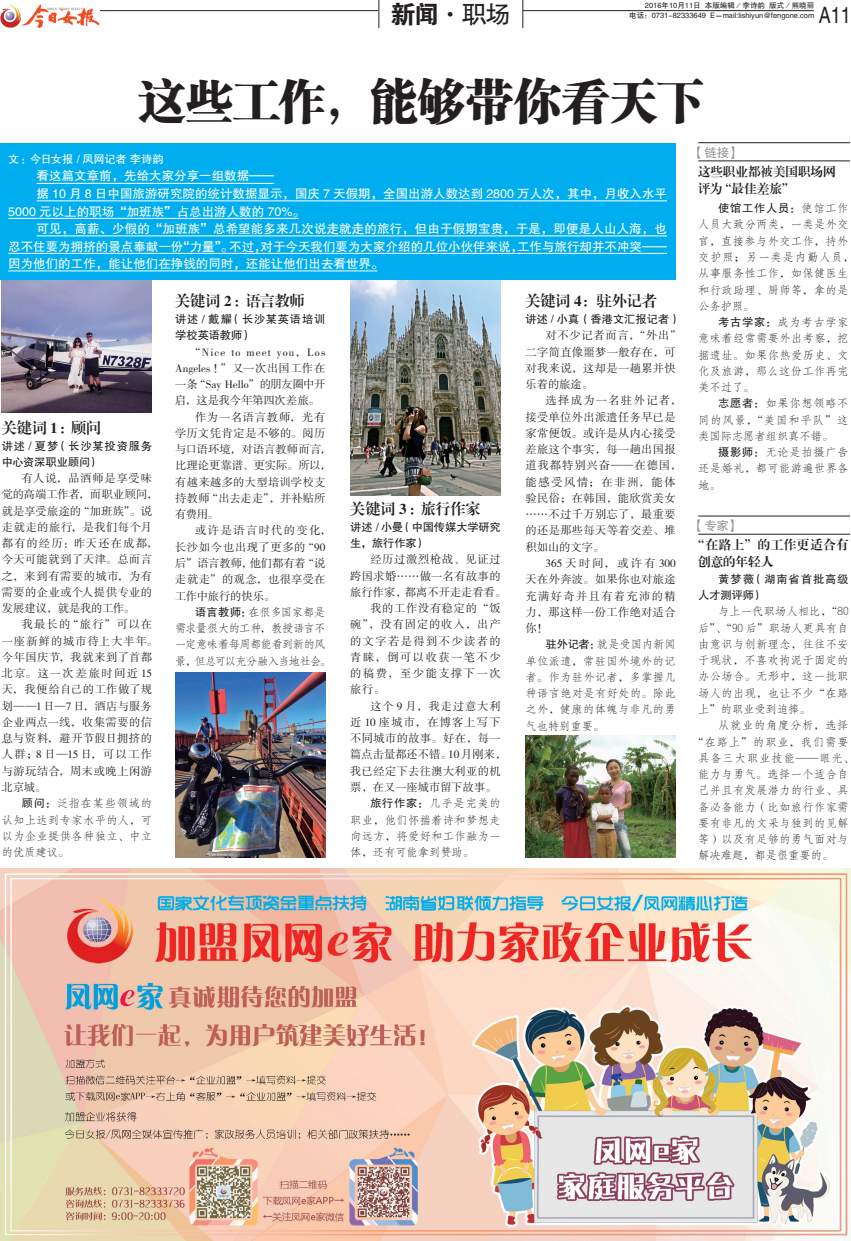
<style>
.page{position:relative;width:851px;height:1241px;background:#fff}
.page>*{position:absolute;margin:0;border:0;box-sizing:border-box;transform-origin:0 0}
.t1{font:47.5px "FZCSJW GB1 0";color:#231f20}
.t2{font:25px "FZHTJW GB1 0";color:#231f20}
.t3{font:22.62px "FZHTJW GB1 0";color:#231f20;scale:.8 1}
.t4{font:15px "FZXBSJW GB1 0";color:#231f20}
.t5{font:12.5px "FZHTJW GB1 0";color:#fff}
.t6{font:12.5px/17.5px "FZXBSJW GB1 0";letter-spacing:-.005em;color:#231f20}
.t7{font:12.5px/17.5px "FZXBSJW GB1 0";letter-spacing:.015em;color:#231f20}
.t8{font:12.5px "FZHTJW GB1 0";color:#939598}
.t9{font:11.25px/16.2px "FZFSJW GB1 0";letter-spacing:.03em;color:#231f20;text-align:justify}
.t10{font:11.25px/16.2px "FZSSJW GB1 0";letter-spacing:.035em;color:#231f20}
.t11{font:11.25px/16.2px "FZSSJW GB1 0";letter-spacing:.055em;color:#231f20}
.t12{font:11.25px "FZSSJW GB1 0";color:#231f20}
.t13{font:11.25px/16.2px "FZFSJW GB1 0";letter-spacing:-.045em;color:#231f20}
.t14{font:11.25px "FZSSJW GB1 0";letter-spacing:-.01em;color:#231f20}
.t15{font:11.25px "FZSSJW GB1 0";letter-spacing:.1em;color:#231f20}
.t16{font:11.25px "FZSSJW GB1 0";letter-spacing:.01em;color:#231f20}
.t17{font:11.25px "FZHTJW GB1 0";letter-spacing:.005em;color:#231f20}
.t18{font:11.25px "FZSSJW GB1 0";letter-spacing:.075em;color:#231f20}
.t19{font:11.25px "FZSSJW GB1 0";letter-spacing:.13em;color:#231f20}
.t20{font:11.25px "FZSSJW GB1 0";letter-spacing:.125em;color:#231f20}
.t21{font:11.25px/16.2px "FZHTJW GB1 0";letter-spacing:.04em;color:#231f20}
.t22{font:11.25px/16.2px "FZHTJW GB1 0";letter-spacing:-.015em;color:#231f20}
.t23{font:11.25px/16.2px "FZHTJW GB1 0";letter-spacing:.055em;color:#231f20}
.t24{font:11.25px/16.2px "FZHTJW GB1 0";letter-spacing:.07em;color:#231f20}
.t25{font:11.25px "FZHTJW GB1 0";letter-spacing:-.025em;color:#fff}
.t26{font:11.25px "FZSSJW GB1 0";letter-spacing:.005em;color:#231f20}
.t27{font:11.25px "FZFSJW GB1 0";letter-spacing:.08em;color:#231f20}
.t28{font:11.25px "FZFSJW GB1 0";letter-spacing:.085em;color:#231f20}
.t29{font:11.25px "FZSSJW GB1 0";letter-spacing:-.005em;color:#231f20}
.t30{font:11.25px "FZFSJW GB1 0";color:#231f20}
.t31{font:11.25px "FZSSJW GB1 0";letter-spacing:.065em;color:#231f20}
.t32{font:11.25px "FZSSJW GB1 0";letter-spacing:.06em;color:#231f20}
.t33{font:11.25px "FZFSJW GB1 0";letter-spacing:.065em;color:#231f20}
.t34{font:11.25px "FZSSJW GB1 0";letter-spacing:.08em;color:#231f20}
.t35{font:7.5px "FZHTJW GB1 0";color:#231f20}
.s1{font-family:"FZDHTJW GB1 0"}
.s2{font-family:"FZFSJW GB1 0"}
.s3{font-family:"FZHTJW GB1 0"}
</style>
<div class="page">
<div style="left:0;top:143px;width:675px;height:137px;background:#00aeef"></div>
<hr style="left:35px;top:10px;width:778px;height:1px;background:#231f20">
<img style="left:0;top:4px;width:99px;height:24px">
<div style="left:378px;top:0;width:144px;height:30px;background:#fff"></div>
<svg style="left:378px;top:0;width:1px;height:28px"></svg>
<svg style="left:522px;top:0;width:1px;height:28px"></svg>
<hr style="left:37px;top:183px;width:237px;height:1px;background:#fff">
<hr style="left:37px;top:200px;width:630px;height:1px;background:#fff">
<hr style="left:8px;top:218px;width:290px;height:1px;background:#fff">
<hr style="left:37px;top:235px;width:630px;height:1px;background:#fff">
<hr style="left:8px;top:253px;width:659px;height:1px;background:#fff">
<hr style="left:8px;top:270px;width:369px;height:1px;background:#fff">
<img style="left:2px;top:281px;width:150px;height:131px">
<img style="left:175px;top:672px;width:150px;height:185px">
<img style="left:350px;top:281px;width:150px;height:214px">
<img style="left:525px;top:735px;width:150px;height:122px">
<hr style="left:698px;top:142px;width:152px;height:1px;background:#231f20">
<hr style="left:698px;top:161px;width:152px;height:1px;background:#231f20">
<hr style="left:698px;top:515px;width:152px;height:1px;background:#231f20">
<hr style="left:698px;top:534px;width:152px;height:1px;background:#231f20">
<img style="left:0;top:868px;width:850px;height:372px">
<p class="t35" style="left:645px;top:1px;width:171px">2016年10月11日 本版编辑／李诗韵 版式／熊晓丽</p>
<h2 class="t2" style="left:390px;top:0;width:121px"><span class="s1">新闻</span>·职场</h2>
<p class="t35" style="left:629px;top:11px;width:186px">电话：0731-82333649 E－mail:lishiyun@fengone.com</p>
<h3 class="t3" style="left:818px;top:3px;width:42px">A11</h3>
<h1 class="t1" style="left:138px;top:74px;width:567px">这些工作，能够带你看天下</h1>
<p class="t8" style="left:691px;top:146px;width:49px">【链接】</p>
<p class="t6" style="left:698px;top:163px;width:139px">这些职业都被美国职场网评为“最佳差旅”</p>
<p class="t17" style="left:718px;top:202px;width:132px">使馆工作人员：<span class="s2">使馆工作</span></p>
<p class="t9" style="left:698px;top:217px;width:157px;text-align:left">人员大致分两类，一类是外交官，直接参与外交工作，持外交护照；另一类是内勤人员，从事服务性工作，如保健医生和行政助理、厨师等，拿的是公务护照。</p>
<p class="t9" style="left:698px;top:314px;width:152px;text-indent:20px"><span class="s3">考古学家：</span>成为考古学家意味着经常需要外出考察，挖掘遗址。如果你热爱历史、文化及旅游，那么这份工作再完美不过了。</p>
<p class="t9" style="left:698px;top:395px;width:152px;text-indent:20px"><span class="s3">志愿者：</span>如果你想领略不同的风景，“美国和平队”这类国际志愿者组织真不错。</p>
<p class="t9" style="left:698px;top:444px;width:152px;text-indent:20px"><span class="s3">摄影师：</span>无论是拍摄广告还是婚礼，都可能游遍世界各地。</p>
<p class="t25" style="left:8px;top:153px;width:157px">文：今日女报 / 凤网记者 李诗韵</p>
<p class="t5" style="left:37px;top:169px;width:239px">看这篇文章前，先给大家分享一组数据——</p>
<p class="t5" style="left:37px;top:187px;width:632px">据 10 月 8 日中国旅游研究院的统计数据显示，国庆 7 天假期，全国出游人数达到 2800 万人次，其中，月收入水平</p>
<p class="t5" style="left:8px;top:204px;width:298px">5000 元以上的职场“加班族”占总出游人数的 70%。</p>
<p class="t5" style="left:37px;top:222px;width:631px">可见，高薪、少假的“加班族”总希望能多来几次说走就走的旅行，但由于假期宝贵，于是，即便是人山人海，也</p>
<p class="t5" style="left:8px;top:239px;width:660px">忍不住要为拥挤的景点奉献一份“力量”。不过，对于今天我们要为大家介绍的几位小伙伴来说，工作与旅行却并不冲突——</p>
<p class="t5" style="left:8px;top:257px;width:377px">因为他们的工作，能让他们在挣钱的同时，还能让他们出去看世界。</p>
<h3 class="t4" style="left:175px;top:293px;width:131px">关键词 2：语言教师</h3>
<p class="t23" style="left:175px;top:311px;width:152px">讲述 / 戴耀（长沙某英语培训学校英语教师）</p>
<p class="t15" style="left:189px;top:346px;width:137px">“Nice to meet you，Los</p>
<p class="t16" style="left:175px;top:362px;width:152px">Angeles ！”又一次出国工作在</p>
<p class="t14" style="left:175px;top:378px;width:152px">一条“Say Hello”的朋友圈中开</p>
<p class="t29" style="left:175px;top:394px;width:146px">启，这是我今年第四次差旅。</p>
<p class="t34" style="left:195px;top:411px;width:132px">作为一名语言教师，光有</p>
<p class="t10" style="left:175px;top:425px;width:152px">学历文凭肯定是不够的。阅历</p>
<p class="t16" style="left:175px;top:443px;width:157px">与口语环境，对语言教师而言，</p>
<p class="t12" style="left:175px;top:459px;width:157px">比理论更靠谱、更实际。所以，</p>
<p class="t10" style="left:175px;top:474px;width:152px">有越来越多的大型培训学校支</p>
<p class="t26" style="left:175px;top:492px;width:152px">持教师“出去走走”，并补贴所</p>
<p class="t10" style="left:175px;top:507px;width:45px">有费用。</p>
<p class="t20" style="left:195px;top:524px;width:137px">或许是语言时代的变化，</p>
<p class="t10" style="left:175px;top:539px;width:152px">长沙如今也出现了更多的“90</p>
<p class="t14" style="left:175px;top:557px;width:152px">后”语言教师，他们都有着“说</p>
<p class="t10" style="left:175px;top:572px;width:152px">走就走”的观念，也很享受在</p>
<p class="t14" style="left:175px;top:589px;width:101px">工作中旅行的快乐。</p>
<p class="t13" style="left:175px;top:604px;width:157px;text-indent:20px"><span class="s3">语言教师：</span>在很多国家都是需求量很大的工种，教授语言不一定意味着每周都能看到新的风景，但总可以充分融入当地社会。</p>
<h3 class="t4" style="left:525px;top:293px;width:133px">关键词 4：驻外记者</h3>
<p class="t17" style="left:525px;top:313px;width:156px">讲述 / 小真（香港文汇报记者）</p>
<p class="t10" style="left:525px;top:328px;width:157px;text-indent:20px">对不少记者而言，“外出”二字简直像噩梦一般存在，可对我来说，这却是一趟累并快乐着的旅途。</p>
<p class="t10" style="left:525px;top:393px;width:157px;text-indent:20px">选择成为一名驻外记者，接受单位外出派遣任务早已是家常便饭。或许是从内心接受差旅这个事实，每一趟出国报道我都特别兴奋——在德国，能感受风情；在非洲，能体验民俗；在韩国，能欣赏美女……不过千万别忘了，最重要的还是那些每天等着交差、堆积如山的文字。</p>
<p class="t10" style="left:525px;top:555px;width:152px;text-align:justify;text-indent:20px">365天时间，或许有300天在外奔波。如果你也对旅途充满好奇并且有着充沛的精力，那这样一份工作绝对适合你！</p>
<p class="t9" style="left:525px;top:636px;width:152px;text-indent:20px"><span class="s3">驻外记者：</span>就是受国内新闻单位派遣，常驻国外境外的记者。作为驻外记者，多掌握几种语言绝对是有好处的。除此之外，健康的体魄与非凡的勇气也特别重要。</p>
<h3 class="t4" style="left:2px;top:419px;width:101px">关键词 1：顾问</h3>
<p class="t21" style="left:2px;top:438px;width:152px">讲述 / 夏梦（长沙某投资服务中心资深职业顾问）</p>
<p class="t10" style="left:2px;top:470px;width:157px;text-indent:20px">有人说，品酒师是享受味觉的高端工作者，而职业顾问，就是享受旅途的“加班族”。说走就走的旅行，是我们每个月都有的经历：昨天还在成都，今天可能就到了天津。总而言之，来到有需要的城市，为有需要的企业或个人提供专业的发展建议，就是我的工作。</p>
<p class="t11" style="left:2px;top:617px;width:157px;text-indent:20px">我最长的“旅行”可以在一座新鲜的城市待上大半年。今年国庆节，我就来到了首都北京。这一次差旅时间近 15天，我便给自己的工作做了规划——1 日—7 日，酒店与服务企业两点一线，收集需要的信息与资料，避开节假日拥挤的人群；8 日—15 日，可以工作与游玩结合，周末或晚上闲游北京城。</p>
<p class="t9" style="left:2px;top:795px;width:152px;text-indent:20px"><span class="s3">顾问：</span>泛指在某些领域的认知上达到专家水平的人，可以为企业提供各种独立、中立的优质建议。</p>
<h3 class="t4" style="left:350px;top:500px;width:132px">关键词 3：旅行作家</h3>
<p class="t22" style="left:350px;top:519px;width:152px">讲述 / 小曼（中国传媒大学研究生，旅行作家）</p>
<p class="t31" style="left:370px;top:553px;width:132px">经历过激烈枪战、见证过</p>
<p class="t10" style="left:350px;top:568px;width:152px">跨国求婚……做一名有故事的</p>
<p class="t12" style="left:350px;top:586px;width:157px">旅行作家，都离不开走走看看。</p>
<p class="t32" style="left:370px;top:602px;width:132px">我的工作没有稳定的“饭</p>
<p class="t18" style="left:350px;top:618px;width:152px">碗”，没有固定的收入，出产</p>
<p class="t20" style="left:350px;top:634px;width:152px">的文字若是得到不少读者的</p>
<p class="t19" style="left:350px;top:651px;width:152px">青睐，倒可以收获一笔不少</p>
<p class="t19" style="left:350px;top:667px;width:152px">的稿费，至少能支撑下一次</p>
<p class="t10" style="left:350px;top:682px;width:36px">旅行。</p>
<p class="t18" style="left:370px;top:699px;width:132px">这个 9 月，我走过意大利</p>
<p class="t15" style="left:350px;top:716px;width:152px">近 10 座城市，在博客上写下</p>
<p class="t10" style="left:350px;top:730px;width:152px">不同城市的故事。好在，每一</p>
<p class="t12" style="left:350px;top:748px;width:157px">篇点击量都还不错。10 月刚来，</p>
<p class="t10" style="left:350px;top:763px;width:152px">我已经定下去往澳大利亚的机</p>
<p class="t12" style="left:350px;top:781px;width:148px">票，在又一座城市留下故事。</p>
<p class="t9" style="left:350px;top:795px;width:152px;text-indent:20px"><span class="s3">旅行作家：</span>几乎是完美的职业，他们怀揣着诗和梦想走向远方，将爱好和工作融为一体，还有可能拿到赞助。</p>
<p class="t8" style="left:691px;top:519px;width:49px">【专家】</p>
<p class="t7" style="left:698px;top:536px;width:152px;text-indent:-6px">“在路上”的工作更适合有创意的年轻人</p>
<p class="t24" style="left:698px;top:571px;width:152px;text-indent:20px">黄梦薇（湖南省首批高级人才测评师）</p>
<p class="t9" style="left:698px;top:603px;width:152px;text-indent:20px">与上一代职场人相比，“80后”、“90 后”职场人更具有自由意识与创新理念，往往不安于现状，不喜欢拘泥于固定的办公场合。无形中，这一批职场人的出现，也让不少“在路上”的职业受到追捧。</p>
<p class="t33" style="left:718px;top:719px;width:132px">从就业的角度分析，选择</p>
<p class="t27" style="left:692px;top:735px;width:157px">“在路上”的职业，我们需要</p>
<p class="t28" style="left:698px;top:751px;width:157px">具备三大职业技能——眼光、</p>
<p class="t9" style="left:698px;top:766px;width:152px">能力与勇气。选择一个适合自</p>
<p class="t9" style="left:698px;top:782px;width:152px">己并且有发展潜力的行业、具</p>
<p class="t9" style="left:698px;top:798px;width:152px">备必备能力（比如旅行作家需</p>
<p class="t9" style="left:698px;top:815px;width:152px">要有非凡的文采与独到的见解</p>
<p class="t9" style="left:698px;top:831px;width:152px">等）以及有足够的勇气面对与</p>
<p class="t30" style="left:698px;top:849px;width:136px">解决难题，都是很重要的。</p>
</div>
